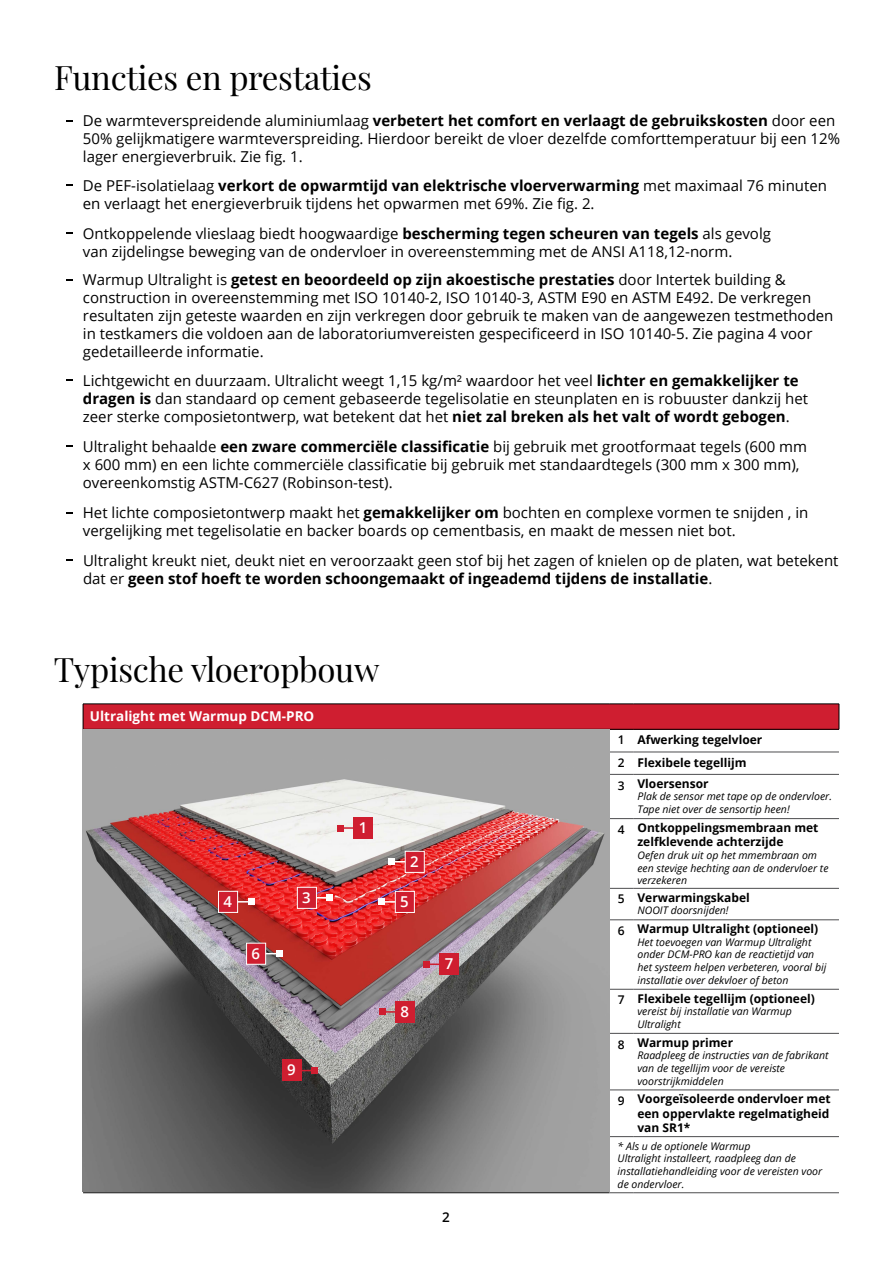
<style>
.page{position:relative;width:893px;height:1263px;background:#fff}
.page>*{position:absolute;margin:0;border:0;box-sizing:border-box;transform-origin:0 0}
.t1{font:33px "Playfair Display";letter-spacing:-.01em;color:#000}
.t2{font:15px/18px "Open Sans";color:#000}
.t3{font:600 15px "Open Sans";color:#fff}
.t4{font:700 13.5px "Open Sans";color:#fff}
.t5{font:600 13.5px "Open Sans";color:#000}
.t6{font:700 12px/14.4px "Open Sans";color:#000}
.Text_Tabelle{font:600 12px "Open Sans";color:#000}
.t7{font:italic 10.5px/12.6px "Open Sans";color:#000}
.s1{font-weight:700}
</style>
<div class="page">
<div style="left:83px;top:704px;width:756px;height:25px;background:#cf1e30"></div>
<svg style="left:839px;top:704px;width:1px;height:25px"></svg>
<hr style="left:83px;top:1192px;width:526px;height:1px;background:#000">
<svg style="left:609px;top:752px;width:24px;height:1px"></svg>
<hr style="left:633px;top:752px;width:206px;height:1px;background:#4d4d4f">
<svg style="left:609px;top:774px;width:24px;height:1px"></svg>
<hr style="left:633px;top:774px;width:206px;height:1px;background:#4d4d4f">
<svg style="left:609px;top:818px;width:24px;height:1px"></svg>
<hr style="left:633px;top:818px;width:206px;height:1px;background:#4d4d4f">
<svg style="left:609px;top:888px;width:24px;height:1px"></svg>
<hr style="left:633px;top:888px;width:206px;height:1px;background:#4d4d4f">
<svg style="left:609px;top:919px;width:24px;height:1px"></svg>
<hr style="left:633px;top:919px;width:206px;height:1px;background:#4d4d4f">
<svg style="left:609px;top:989px;width:24px;height:1px"></svg>
<hr style="left:633px;top:989px;width:206px;height:1px;background:#4d4d4f">
<svg style="left:609px;top:1033px;width:24px;height:1px"></svg>
<hr style="left:633px;top:1033px;width:206px;height:1px;background:#4d4d4f">
<svg style="left:609px;top:1090px;width:24px;height:1px"></svg>
<hr style="left:633px;top:1090px;width:206px;height:1px;background:#4d4d4f">
<svg style="left:609px;top:1136px;width:24px;height:1px"></svg>
<hr style="left:633px;top:1136px;width:206px;height:1px;background:#4d4d4f">
<svg style="left:609px;top:1192px;width:24px;height:1px"></svg>
<hr style="left:633px;top:1192px;width:206px;height:1px;background:#4d4d4f">
<hr style="left:83px;top:704px;width:526px;height:1px;background:#000">
<svg style="left:83px;top:704px;width:1px;height:25px"></svg>
<svg style="left:609px;top:704px;width:24px;height:1px"></svg>
<hr style="left:633px;top:704px;width:206px;height:1px;background:#000">
<svg style="left:609px;top:729px;width:24px;height:1px"></svg>
<hr style="left:633px;top:729px;width:206px;height:1px;background:#000">
<img style="left:83px;top:729px;width:526px;height:463px">
<svg style="left:238px;top:899px;width:16px;height:6px"></svg>
<div style="left:218px;top:891px;width:20px;height:22px;background:#cf1e30;border:1px solid #fff"></div>
<svg style="left:266px;top:951px;width:16px;height:6px"></svg>
<div style="left:246px;top:943px;width:20px;height:22px;background:#cf1e30;border:1px solid #fff"></div>
<hr style="left:382px;top:901px;width:23px;height:2px;background:#fff">
<svg style="left:379px;top:899px;width:6px;height:6px"></svg>
<div style="left:395px;top:891px;width:20px;height:22px;background:#cf1e30;border:1px solid #fff"></div>
<svg style="left:317px;top:895px;width:16px;height:6px"></svg>
<div style="left:297px;top:887px;width:20px;height:22px;background:#cf1e30;border:1px solid #fff"></div>
<svg style="left:301px;top:1067px;width:17px;height:6px"></svg>
<div style="left:282px;top:1060px;width:19px;height:21px;background:#cf1e30"></div>
<hr style="left:382px;top:1011px;width:23px;height:2px;background:#cf1e30">
<svg style="left:379px;top:1009px;width:6px;height:6px"></svg>
<div style="left:396px;top:1001px;width:19px;height:21px;background:#cf1e30"></div>
<hr style="left:426px;top:963px;width:23px;height:2px;background:#cf1e30">
<svg style="left:423px;top:961px;width:6px;height:6px"></svg>
<div style="left:440px;top:954px;width:19px;height:21px;background:#cf1e30"></div>
<svg style="left:389px;top:859px;width:16px;height:6px"></svg>
<div style="left:405px;top:851px;width:20px;height:22px;background:#cf1e30;border:1px solid #fff"></div>
<hr style="left:340px;top:827px;width:23px;height:2px;background:#cf1e30">
<svg style="left:337px;top:825px;width:6px;height:6px"></svg>
<div style="left:354px;top:818px;width:19px;height:21px;background:#cf1e30"></div>
<svg style="left:66px;top:379px;width:7px;height:2px"></svg>
<p class="t1" style="left:54px;top:52px;width:319px">Functies en prestaties</p>
<p class="t2" style="left:83px;top:111px;width:759px">De warmteverspreidende aluminiumlaag <span class="s1">verbetert het comfort en verlaagt de gebruikskosten</span> door een<br>50% gelijkmatigere warmteverspreiding. Hierdoor bereikt de vloer dezelfde comforttemperatuur bij een 12% lager energieverbruik. Zie fig. 1.</p>
<p class="t2" style="left:83px;top:176px;width:746px">De PEF-isolatielaag <span class="s1">verkort de opwarmtijd van elektrische vloerverwarming</span> met maximaal 76 minuten en verlaagt het energieverbruik tijdens het opwarmen met 69%. Zie fig. 2.</p>
<p class="t2" style="left:83px;top:224px;width:690px">Ontkoppelende vlieslaag biedt hoogwaardige <span class="s1">bescherming tegen scheuren van tegels</span> als gevolg van zijdelingse beweging van de ondervloer in overeenstemming met de ANSI A118,12-norm.</p>
<p class="t2" style="left:83px;top:271px;width:752px">Warmup Ultralight is <span class="s1">getest en beoordeeld op zijn akoestische prestaties</span> door Intertek building &amp; construction in overeenstemming met ISO 10140-2, ISO 10140-3, ASTM E90 en ASTM E492. De verkregen resultaten zijn geteste waarden en zijn verkregen door gebruik te maken van de aangewezen testmethoden in testkamers die voldoen aan de laboratoriumvereisten gespecificeerd in ISO 10140-5. Zie pagina 4 voor gedetailleerde informatie.</p>
<p class="t2" style="left:83px;top:371px;width:727px">Lichtgewicht en duurzaam. Ultralicht weegt 1,15 kg/m² waardoor het veel <span class="s1">lichter en gemakkelijker te dragen is</span> dan standaard op cement gebaseerde tegelisolatie en steunplaten en is robuuster dankzij het zeer sterke composietontwerp, wat betekent dat het <span class="s1">niet zal breken als het valt of wordt gebogen</span>.</p>
<p class="t2" style="left:83px;top:437px;width:726px">Ultralight behaalde <span class="s1">een zware commerciële classificatie</span> bij gebruik met grootformaat tegels (600 mm x 600 mm) en een lichte commerciële classificatie bij gebruik met standaardtegels (300 mm x 300 mm), overeenkomstig ASTM-C627 (Robinson-test).</p>
<p class="t2" style="left:83px;top:503px;width:727px">Het lichte composietontwerp maakt het <span class="s1">gemakkelijker om</span> bochten en complexe vormen te snijden , in vergelijking met tegelisolatie en backer boards op cementbasis, en maakt de messen niet bot.</p>
<p class="t2" style="left:83px;top:551px;width:757px">Ultralight kreukt niet, deukt niet en veroorzaakt geen stof bij het zagen of knielen op de platen, wat betekent dat er <span class="s1">geen stof hoeft te worden schoongemaakt of ingeademd tijdens de installatie</span>.</p>
<p class="t1" style="left:54px;top:643px;width:327px">Typische vloeropbouw</p>
<p class="t4" style="left:90px;top:706px;width:226px">Ultralight met Warmup DCM-PRO</p>
<p class="t3" style="left:223px;top:891px;width:10px">4</p>
<p class="t3" style="left:251px;top:943px;width:10px">6</p>
<p class="t3" style="left:359px;top:817px;width:10px">1</p>
<p class="t3" style="left:410px;top:851px;width:10px">2</p>
<p class="t3" style="left:302px;top:887px;width:10px">3</p>
<p class="t3" style="left:400px;top:891px;width:10px">5</p>
<p class="t3" style="left:287px;top:1059px;width:10px">9</p>
<p class="t3" style="left:400px;top:1001px;width:10px">8</p>
<p class="t3" style="left:445px;top:953px;width:10px">7</p>
<p class="t5" style="left:442px;top:1208px;width:9px">2</p>
<p class="Text_Tabelle" style="left:618px;top:732px;width:8px">1</p>
<p class="t6" style="left:637px;top:732px;width:126px">Afwerking tegelvloer</p>
<p class="Text_Tabelle" style="left:618px;top:754px;width:8px">2</p>
<p class="t6" style="left:637px;top:755px;width:111px">Flexibele tegellijm</p>
<p class="Text_Tabelle" style="left:618px;top:777px;width:8px">3</p>
<p class="t6" style="left:637px;top:776px;width:73px">Vloersensor</p>
<p class="t7" style="left:637px;top:790px;width:196px">Plak de sensor met tape op de ondervloer.<br>Tape niet over de sensortip heen!</p>
<p class="Text_Tabelle" style="left:618px;top:821px;width:8px">4</p>
<p class="t6" style="left:637px;top:820px;width:183px">Ontkoppelingsmembraan met zelfklevende achterzijde</p>
<p class="t7" style="left:637px;top:849px;width:193px">Oefen druk uit op het mmembraan om een stevige hechting aan de ondervloer te verzekeren</p>
<p class="Text_Tabelle" style="left:618px;top:891px;width:8px">5</p>
<p class="t6" style="left:637px;top:890px;width:114px">Verwarmingskabel</p>
<p class="t7" style="left:637px;top:904px;width:93px">NOOIT doorsnijden!</p>
<p class="Text_Tabelle" style="left:618px;top:922px;width:8px">6</p>
<p class="t6" style="left:637px;top:921px;width:182px">Warmup Ultralight (optioneel)</p>
<p class="t7" style="left:637px;top:935px;width:190px">Het toevoegen van Warmup Ultralight onder DCM-PRO kan de reactietijd van het systeem helpen verbeteren, vooral bij installatie over dekvloer of beton</p>
<p class="Text_Tabelle" style="left:618px;top:992px;width:8px">7</p>
<p class="t6" style="left:637px;top:991px;width:179px">Flexibele tegellijm (optioneel)</p>
<p class="t7" style="left:637px;top:1005px;width:156px">vereist bij installatie van Warmup<br>Ultralight</p>
<p class="Text_Tabelle" style="left:618px;top:1036px;width:8px">8</p>
<p class="t6" style="left:637px;top:1035px;width:97px">Warmup primer</p>
<p class="t7" style="left:637px;top:1049px;width:193px">Raadpleeg de instructies van de fabrikant van de tegellijm voor de vereiste voorstrijkmiddelen</p>
<p class="Text_Tabelle" style="left:618px;top:1092px;width:8px">9</p>
<p class="t6" style="left:637px;top:1091px;width:195px;text-align:justify">Voorgeïsoleerde ondervloer met een oppervlakte regelmatigheid van SR1*</p>
<p class="t7" style="left:618px;top:1139px;width:206px">* Als u de optionele Warmup<br>Ultralight installeert, raadpleeg dan de installatiehandleiding voor de vereisten voor de ondervloer.</p>
</div>
